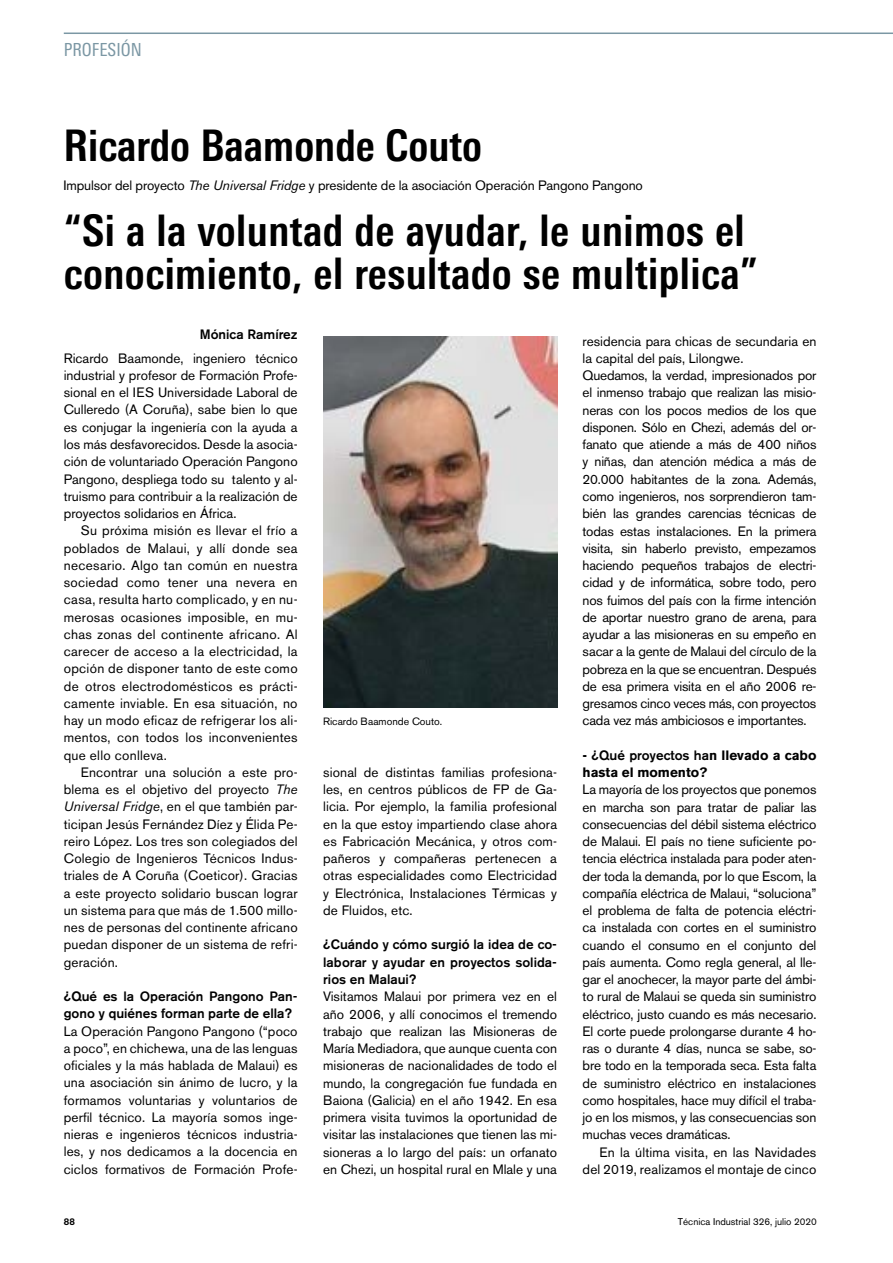
<style>
.page{position:relative;width:893px;height:1263px;background:#fff}
.page>*{position:absolute;margin:0;border:0;box-sizing:border-box;transform-origin:0 0}
.t1{font:700 condensed 43.5px/84.3px "LT Univers";letter-spacing:.01em;color:#000}
.t2{font:condensed 18px "LT Univers";color:#7b97a4}
.t3{font:13.5px/17.2px "Akzidenz Grotesk BE";letter-spacing:-.015em;color:#000;text-align:justify}
.t4{font:500 13.5px/17.2px "Akzidenz Grotesk BE";color:#000}
.t5{font:13.5px/17.2px "Akzidenz Grotesk BE";letter-spacing:.015em;color:#000;text-align:right}
.t6{font:700 13.5px/17.2px "Akzidenz Grotesk BE";color:#000}
.t7{font:10.5px "Akzidenz Grotesk BE";color:#000}
.t8{font:9.75px "Akzidenz Grotesk BE";color:#000}
.t9{font:500 9.75px "Akzidenz Grotesk BE";color:#000}
.s1{font-style:italic}
.s2{font-weight:500}
</style>
<div class="page">
<hr style="left:64px;top:33px;width:829px;height:1px;background:#7b97a4">
<img style="left:323px;top:337px;width:234px;height:371px">
<h2 class="t2" style="left:64px;top:39px;width:80px">PROFESIÓN</h2>
<h1 class="t1" style="left:64px;top:103px;width:683px">Ricardo Baamonde Couto<br>“Si a la voluntad de ayudar, le unimos el</h1>
<h1 class="t1" style="left:64px;top:231px;width:696px">conocimiento, el resultado se multiplica”</h1>
<p class="t3" style="left:64px;top:177px;width:581px">Impulsor del proyecto <span class="s1">The Universal Fridge</span> y presidente de la asociación Operación Pangono Pangono</p>
<p class="t4" style="left:200px;top:325px;width:99px">Mónica Ramírez</p>
<p class="t3" style="left:64px;top:349px;width:235px">Ricardo Baamonde, ingeniero técnico industrial y profesor de Formación Profe&shy;sional en el IES Universidade Laboral de Culleredo (A Coruña), sabe bien lo que es conjugar la ingeniería con la ayuda a los más desfavorecidos. Desde la asocia&shy;ción de voluntariado Operación Pangono Pangono, despliega todo su talento y al&shy;truismo para contribuir a la realización de proyectos solidarios en África.</p>
<p class="t3" style="left:64px;top:522px;width:235px;text-indent:17px">Su próxima misión es llevar el frío a poblados de Malaui, y allí donde sea necesario. Algo tan común en nuestra sociedad como tener una nevera en casa, resulta harto complicado, y en nu&shy;merosas ocasiones imposible, en mu&shy;chas zonas del continente africano. Al carecer de acceso a la electricidad, la opción de disponer tanto de este como de otros electrodomésticos es prácti&shy;camente inviable. En esa situación, no hay un modo eficaz de refrigerar los ali&shy;mentos, con todos los inconvenientes que ello conlleva.</p>
<p class="t3" style="left:64px;top:763px;width:235px;text-indent:17px">Encontrar una solución a este pro&shy;blema es el objetivo del proyecto <span class="s1">The Universal Fridge</span>, en el que también par&shy;ticipan Jesús Fernández Díez y Élida Pe&shy;reiro López. Los tres son colegiados del Colegio de Ingenieros Técnicos Indus&shy;triales de A Coruña (Coeticor). Gracias a este proyecto solidario buscan lograr un sistema para que más de 1.500 millo&shy;nes de personas del continente africano puedan disponer de un sistema de refri&shy;geración.</p>
<p class="t4" style="left:64px;top:988px;width:235px">¿Qué es la Operación Pangono Pan&shy;gono y quiénes forman parte de ella?</p>
<p class="t3" style="left:64px;top:1022px;width:235px">La Operación Pangono Pangono (“poco a poco”, en chichewa, una de las lenguas oficiales y la más hablada de Malaui) es una asociación sin ánimo de lucro, y la formamos voluntarias y voluntarios de perfil técnico. La mayoría somos inge&shy;nieras e ingenieros técnicos industria&shy;les, y nos dedicamos a la docencia en ciclos formativos de Formación Profe-</p>
<p class="t7" style="left:323px;top:715px;width:121px">Ricardo Baamonde Couto.</p>
<p class="t3" style="left:323px;top:764px;width:235px">sional de distintas familias profesiona&shy;les, en centros públicos de FP de Ga&shy;licia. Por ejemplo, la familia profesional en la que estoy impartiendo clase ahora es Fabricación Mecánica, y otros com&shy;pañeros y compañeras pertenecen a otras especialidades como Electricidad y Electrónica, Instalaciones Térmicas y de Fluidos, etc.</p>
<p class="t4" style="left:323px;top:936px;width:235px;text-align:justify">¿Cuándo y cómo surgió la idea de co&shy;laborar y ayudar en proyectos solida&shy;rios en Malaui?</p>
<p class="t3" style="left:323px;top:988px;width:235px">Visitamos Malaui por primera vez en el año 2006, y allí conocimos el tremendo trabajo que realizan las Misioneras de María Mediadora, que aunque cuenta con misioneras de nacionalidades de todo el mundo, la congregación fue fundada en Baiona (Galicia) en el año 1942. En esa primera visita tuvimos la oportunidad de visitar las instalaciones que tienen las mi&shy;sioneras a lo largo del país: un orfanato en Chezi, un hospital rural en Mlale y una</p>
<p class="t3" style="left:583px;top:332px;width:235px;text-align:left">residencia para chicas de secundaria en la capital del país, Lilongwe.<br>Quedamos, la verdad, impresionados por el inmenso trabajo que realizan las misio&shy;neras con los pocos medios de los que disponen. Sólo en Chezi, además del or&shy;fanato que atiende a más de 400 niños y niñas, dan atención médica a más de 20.000 habitantes de la zona. Además, como ingenieros, nos sorprendieron tam&shy;bién las grandes carencias técnicas de todas estas instalaciones. En la primera visita, sin haberlo previsto, empezamos haciendo pequeños trabajos de electri&shy;cidad y de informática, sobre todo, pero nos fuimos del país con la firme intención de aportar nuestro grano de arena, para ayudar a las misioneras en su empeño en sacar a la gente de Malaui del círculo de la pobreza en la que se encuentran. Después de esa primera visita en el año 2006 re&shy;gresamos cinco veces más, con proyectos cada vez más ambiciosos e importantes.</p>
<p class="t6" style="left:583px;top:747px;width:235px">- <span class="s2">¿Qué proyectos ha</span>n llevado a cabo hasta el momento?</p>
<p class="t3" style="left:583px;top:781px;width:235px">La mayoría de los proyectos que ponemos en marcha son para tratar de paliar las consecuencias del débil sistema eléctrico de Malaui. El país no tiene suficiente po&shy;tencia eléctrica instalada para poder aten&shy;der toda la demanda, por lo que Escom, la compañía eléctrica de Malaui, “soluciona” el problema de falta de potencia eléctri&shy;ca instalada con cortes en el suministro cuando el consumo en el conjunto del país aumenta. Como regla general, al lle&shy;gar el anochecer, la mayor parte del ámbi&shy;to rural de Malaui se queda sin suministro eléctrico, justo cuando es más necesario.<br>El corte puede prolongarse durante 4 ho&shy;ras o durante 4 días, nunca se sabe, so&shy;bre todo en la temporada seca. Esta falta de suministro eléctrico en instalaciones como hospitales, hace muy difícil el traba&shy;jo en los mismos, y las consecuencias son muchas veces dramáticas.</p>
<p class="t5" style="left:583px;top:1143px;width:235px">En la última visita, en las Navidades del 2019, realizamos el montaje de cinco</p>
<p class="t9" style="left:64px;top:1216px;width:13px">88</p>
<p class="t8" style="left:678px;top:1216px;width:140px">Técnica Industrial 326, julio 2020</p>
</div>
